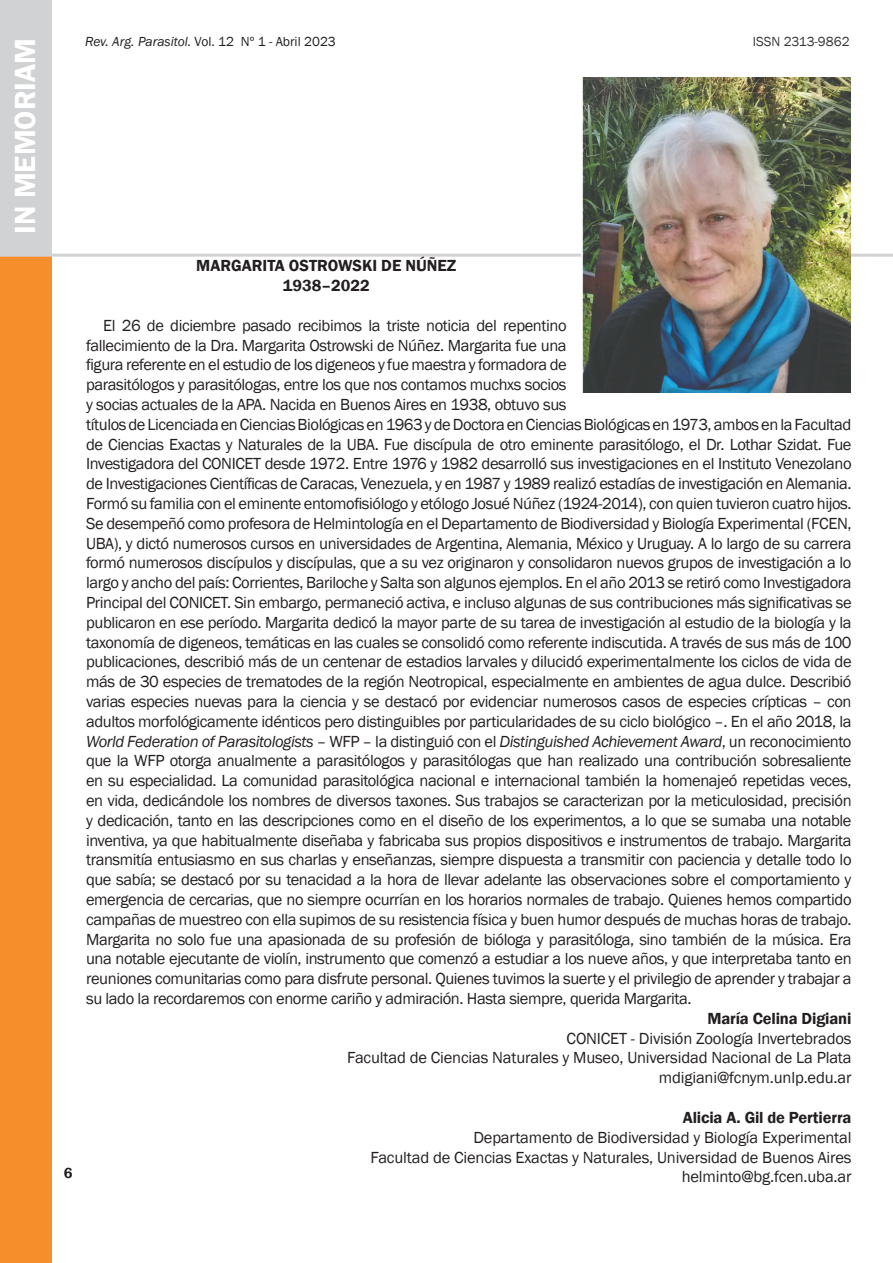
<style>
.page{position:relative;width:893px;height:1263px;background:#fff}
.page>*{position:absolute;margin:0;border:0;box-sizing:border-box;transform-origin:0 0}
.t1{font:600 30px "Franklin Gothic";color:#fff}
.t2{font:16.5px/19.8px "Franklin Gothic";letter-spacing:-.025em;color:#231f20;text-align:right}
.t3{font:600 16.5px/19.8px "Franklin Gothic";letter-spacing:-.01em;color:#231f20;text-align:center}
.t4{font:600 15px "Franklin Gothic";color:#231f20}
.t5{font:13.5px "Franklin Gothic";color:#231f20}
.t6{font:13.5px "Franklin Gothic";color:#333635}
.s1{font-style:italic}
</style>
<div class="page">
<div style="left:0;top:0;width:51px;height:1263px;background:#f68e2b"></div>
<div style="left:0;top:0;width:51px;height:255px;background:#d1d2d4"></div>
<hr style="left:0;top:254px;width:893px;height:3px;background:#d1d2d4">
<img style="left:581px;top:78px;width:270px;height:314px">
<h1 class="t1" style="left:7px;top:234px;width:197px;rotate:-90deg">IN MEMORIAM</h1>
<p class="t5" style="left:85px;top:33px;width:252px"><span class="s1">Rev. Arg. Parasitol.</span> Vol. 12 Nº 1 - Abril 2023</p>
<p class="t6" style="left:753px;top:33px;width:98px">ISSN 2313-9862</p>
<p class="t4" style="left:64px;top:1164px;width:10px">6</p>
<p class="t3" style="left:196px;top:256px;width:262px">MARGARITA OSTROWSKI DE NÚÑEZ<br>1938–2022</p>
<p class="t2" style="left:86px;top:316px;width:767px;text-align:left;text-indent:17px">El 26 de diciembre pasado recibimos la triste noticia del repentino<br>fallecimiento de la Dra. Margarita Ostrowski de Núñez. Margarita fue una<br>figura referente en el estudio de los digeneos y fue maestra y formadora de<br>parasitólogos y parasitólogas, entre los que nos contamos muchxs socios<br>y socias actuales de la APA. Nacida en Buenos Aires en 1938, obtuvo sus<br>títulos de Licenciada en Ciencias Biológicas en 1963 y de Doctora en Ciencias Biológicas en 1973, ambos en la Facultad de Ciencias Exactas y Naturales de la UBA. Fue discípula de otro eminente parasitólogo, el Dr. Lothar Szidat. Fue Investigadora del CONICET desde 1972. Entre 1976 y 1982 desarrolló sus investigaciones en el Instituto Venezolano de Investigaciones Científicas de Caracas, Venezuela, y en 1987 y 1989 realizó estadías de investigación en Alemania.<br>Formó su familia con el eminente entomofisiólogo y etólogo Josué Núñez (1924-2014), con quien tuvieron cuatro hijos.<br>Se desempeñó como profesora de Helmintología en el Departamento de Biodiversidad y Biología Experimental (FCEN, UBA), y dictó numerosos cursos en universidades de Argentina, Alemania, México y Uruguay. A lo largo de su carrera formó numerosos discípulos y discípulas, que a su vez originaron y consolidaron nuevos grupos de investigación a lo largo y ancho del país: Corrientes, Bariloche y Salta son algunos ejemplos. En el año 2013 se retiró como Investigadora Principal del CONICET. Sin embargo, permaneció activa, e incluso algunas de sus contribuciones más significativas se publicaron en ese período. Margarita dedicó la mayor parte de su tarea de investigación al estudio de la biología y la taxonomía de digeneos, temáticas en las cuales se consolidó como referente indiscutida. A través de sus más de 100 publicaciones, describió más de un centenar de estadios larvales y dilucidó experimentalmente los ciclos de vida de más de 30 especies de trematodes de la región Neotropical, especialmente en ambientes de agua dulce. Describió varias especies nuevas para la ciencia y se destacó por evidenciar numerosos casos de especies crípticas – con adultos morfológicamente idénticos pero distinguibles por particularidades de su ciclo biológico –. En el año 2018, la <span class="s1">World Federation of Parasitologists</span> – WFP – la distinguió con el <span class="s1">Distinguished Achievement Award</span>, un reconocimiento que la WFP otorga anualmente a parasitólogos y parasitólogas que han realizado una contribución sobresaliente en su especialidad. La comunidad parasitológica nacional e internacional también la homenajeó repetidas veces, en vida, dedicándole los nombres de diversos taxones. Sus trabajos se caracterizan por la meticulosidad, precisión y dedicación, tanto en las descripciones como en el diseño de los experimentos, a lo que se sumaba una notable inventiva, ya que habitualmente diseñaba y fabricaba sus propios dispositivos e instrumentos de trabajo. Margarita transmitía entusiasmo en sus charlas y enseñanzas, siempre dispuesta a transmitir con paciencia y detalle todo lo que sabía; se destacó por su tenacidad a la hora de llevar adelante las observaciones sobre el comportamiento y emergencia de cercarias, que no siempre ocurrían en los horarios normales de trabajo. Quienes hemos compartido campañas de muestreo con ella supimos de su resistencia física y buen humor después de muchas horas de trabajo.<br>Margarita no solo fue una apasionada de su profesión de bióloga y parasitóloga, sino también de la música. Era una notable ejecutante de violín, instrumento que comenzó a estudiar a los nueve años, y que interpretaba tanto en reuniones comunitarias como para disfrute personal. Quienes tuvimos la suerte y el privilegio de aprender y trabajar a su lado la recordaremos con enorme cariño y admiración. Hasta siempre, querida Margarita.</p>
<p class="t3" style="left:707px;top:1009px;width:146px">María Celina Digiani</p>
<p class="t2" style="left:347px;top:1029px;width:506px">CONICET - División Zoología Invertebrados<br>Facultad de Ciencias Naturales y Museo, Universidad Nacional de La Plata mdigiani@fcnym.unlp.edu.ar</p>
<p class="t3" style="left:683px;top:1108px;width:170px">Alicia A. Gil de Pertierra</p>
<p class="t2" style="left:370px;top:1128px;width:483px">Departamento de Biodiversidad y Biología Experimental<br>Facultad de Ciencias Exactas y Naturales, Universidad de Buenos Aires helminto@bg.fcen.uba.ar</p>
</div>
